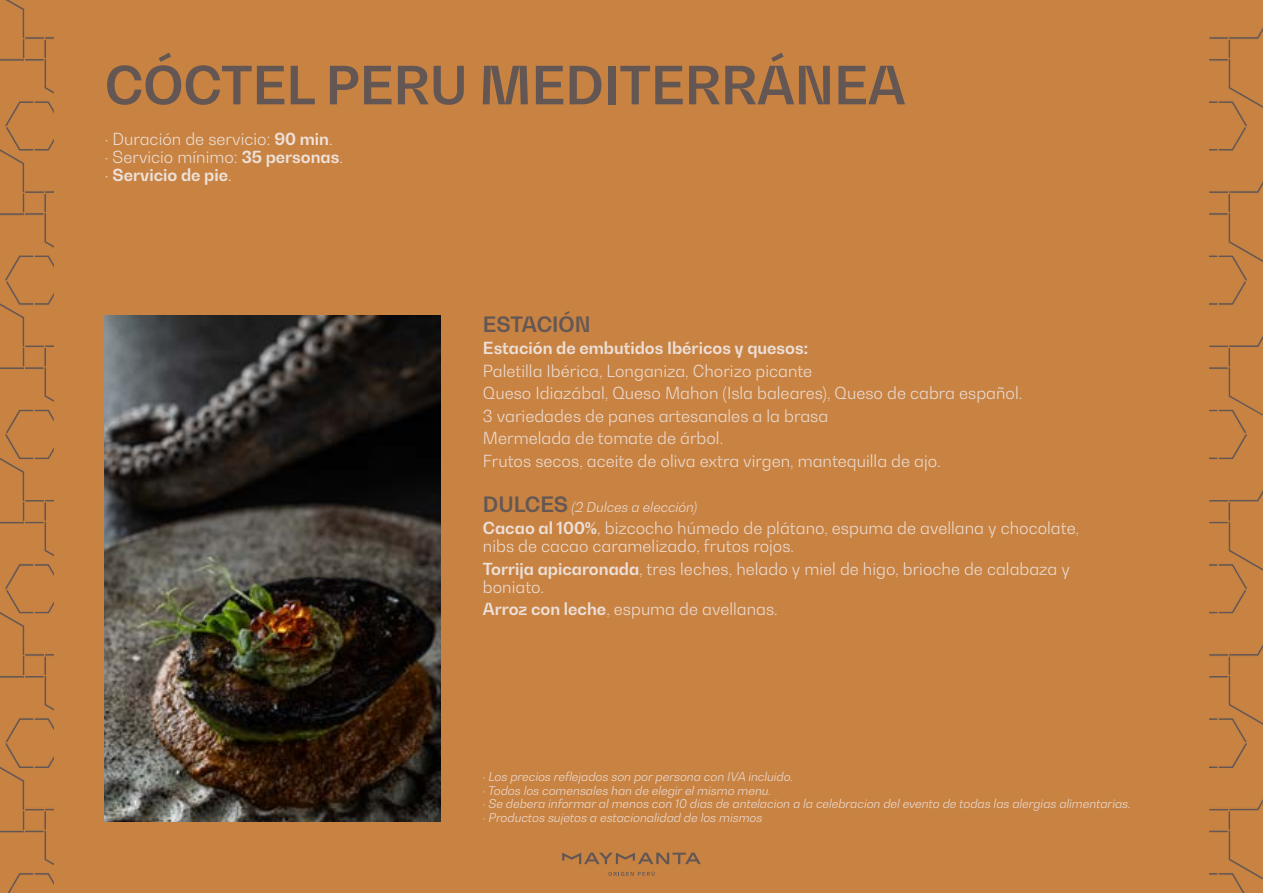
<style>
.page{position:relative;width:1263px;height:893px;background:#fff}
.page>*{position:absolute;margin:0;border:0;box-sizing:border-box;transform-origin:0 0}
.t1{font:700 52.05px "Bw Gradual DEMO";color:#645753}
.t2{font:700 21px "Bw Gradual DEMO";letter-spacing:-.005em;color:#645753}
.t3{font:300 16.5px/22.5px "Bw Gradual DEMO";color:#ede0d9}
.t4{font:300 16.5px/18px "Bw Gradual DEMO";color:#eee2db}
.t5{font:700 16.5px "Bw Gradual DEMO";color:#ede0d9}
.t6{font:italic 300 13.5px "Bw Gradual DEMO";color:#ede0d9}
.t7{font:italic 300 12px/13.5px "Bw Gradual DEMO";color:#ede0d9}
.s1{font-weight:700}
.s2{font-weight:700;font-style:normal;font-size:21px;color:#645753}
</style>
<div class="page">
<div style="left:1209px;top:0;width:54px;height:893px;background:#c88343"></div>
<svg style="left:0;top:0;width:54px;height:893px;background:#c38043"></svg>
<div style="left:54px;top:0;width:1155px;height:893px;background:#c88343"></div>
<svg style="left:562px;top:853px;width:139px;height:11px"></svg>
<svg style="left:608px;top:871px;width:47px;height:5px"></svg>
<img style="left:105px;top:316px;width:336px;height:505px">
<h1 class="t1" style="left:105px;top:51px;width:802px">CÓCTEL PERU MEDITERRÁNEA</h1>
<p class="t4" style="left:105px;top:129px;width:240px">· Duración de servicio: <span class="s1">90 min</span>.<br>· Servicio mínimo: <span class="s1">35 personas</span>. · <span class="s1">Servicio de pie</span>.</p>
<p class="t2" style="left:483px;top:310px;width:109px">ESTACIÓN</p>
<p class="t5" style="left:483px;top:337px;width:327px">Estación de embutidos Ibéricos y quesos:</p>
<p class="t3" style="left:483px;top:359px;width:541px">Paletilla Ibérica, Longaniza, Chorizo picante<br>Queso Idiazábal, Queso Mahon (Isla baleares), Queso de cabra español.<br>3 variedades de panes artesanales a la brasa<br>Mermelada de tomate de árbol.<br>Frutos secos, aceite de oliva extra virgen, mantequilla de ajo.</p>
<p class="t6" style="left:483px;top:498px;width:216px"><span class="s2">DULCES</span> (2 Dulces a elección)</p>
<p class="t3" style="left:483px;top:519px;width:597px;line-height:18px"><span class="s1">Cacao al 100%</span>, bizcocho húmedo de plátano, espuma de avellana y chocolate, nibs de cacao caramelizado, frutos rojos.</p>
<p class="t3" style="left:483px;top:559px;width:588px;line-height:18px"><span class="s1">Torrija apicaronada</span>, tres leches, helado y miel de higo, brioche de calabaza y boniato.</p>
<p class="t3" style="left:483px;top:598px;width:296px"><span class="s1">Arroz con leche</span>, espuma de avellanas.</p>
<p class="t7" style="left:483px;top:770px;width:649px">· Los precios reflejados son por persona con IVA incluido.<br>· Todos los comensales han de elegir el mismo menu.<br>· Se debera informar al menos con 10 dias de antelacion a la celebracion del evento de todas las alergias alimentarias. · Productos sujetos a estacionalidad de los mismos</p>
</div>
